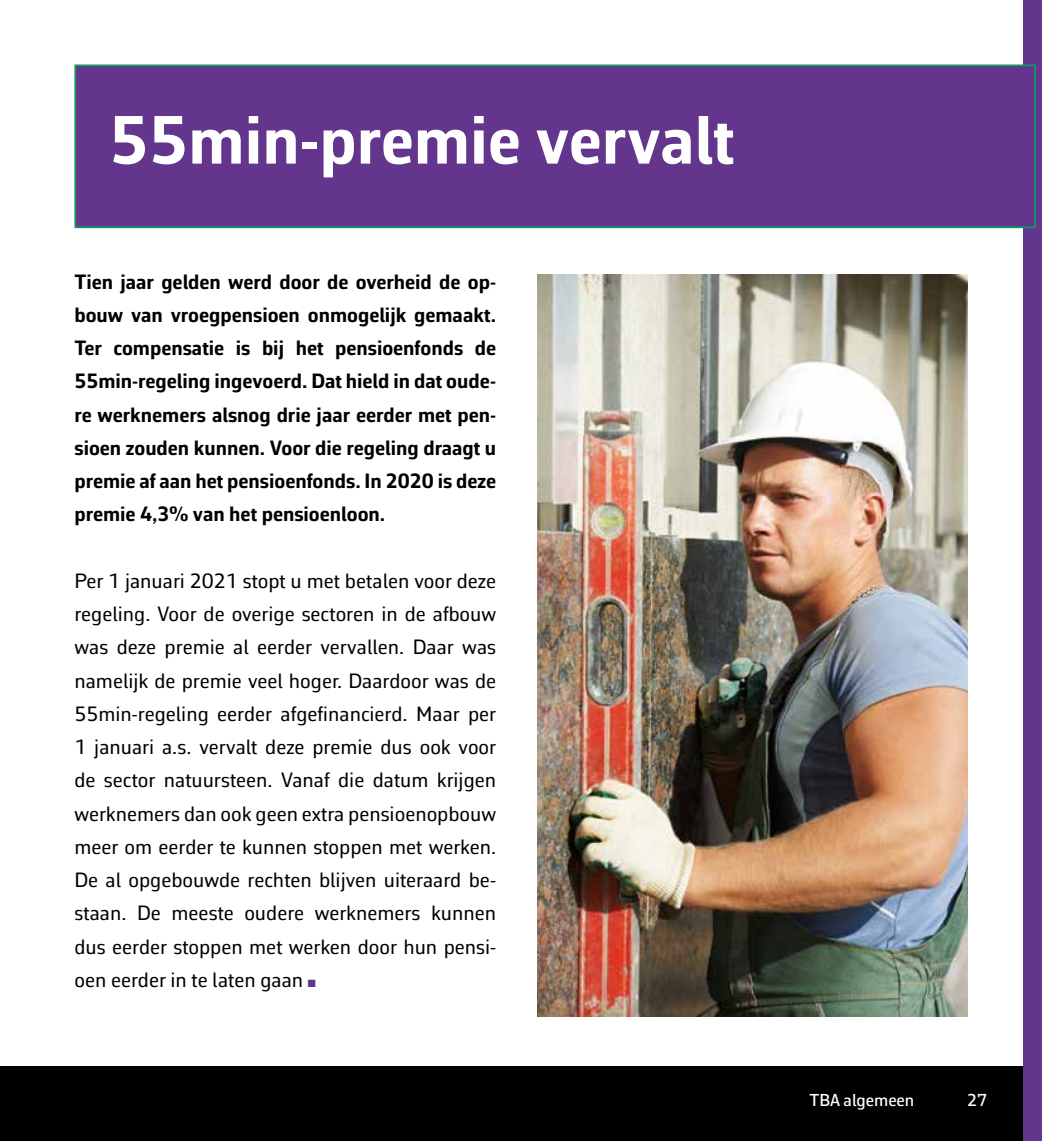
<style>
.page{position:relative;width:1042px;height:1141px;background:#fff}
.page>*{position:absolute;margin:0;border:0;box-sizing:border-box;transform-origin:0 0}
.t1{font:700 69.12px "Corbeau Pro";color:#fff}
.t2{font:21px/33.2px "Corbeau Pro";color:#000;text-align:justify}
.t3{font:700 21px/33.2px "Corbeau Pro";color:#000;text-align:justify}
.t4{font:500 17.5px "Corbeau Pro";color:#fff}
.s1{color:#64358c}
</style>
<div class="page">
<div style="left:0;top:1067px;width:1042px;height:74px;background:#000"></div>
<div style="left:1023px;top:0;width:19px;height:1141px;background:#64358c"></div>
<img style="left:538px;top:274px;width:429px;height:742px">
<div style="left:74px;top:64px;width:962px;height:164px;background:#64358c;border:2px solid #119962"></div>
<h1 class="t1" style="left:109px;top:94px;width:627px">55min-premie vervalt</h1>
<p class="t3" style="left:74px;top:265px;width:423px">Tien jaar gelden werd door de overheid de op&shy;bouw van vroegpensioen onmogelijk gemaakt.<br>Ter compensatie is bij het pensioenfonds de 55min-regeling ingevoerd. Dat hield in dat oude&shy;re werknemers alsnog drie jaar eerder met pen&shy;sioen zouden kunnen. Voor die regeling draagt u premie af aan het pensioenfonds. In 2020 is deze premie 4,3% van het pensioenloon.</p>
<p class="t2" style="left:74px;top:564px;width:423px">Per 1 januari 2021 stopt u met betalen voor deze regeling. Voor de overige sectoren in de afbouw was deze premie al eerder vervallen. Daar was namelijk de premie veel hoger. Daardoor was de 55min-regeling eerder afgefinancierd. Maar per 1 januari a.s. vervalt deze premie dus ook voor de sector natuursteen. Vanaf die datum krijgen werknemers dan ook geen extra pensioenopbouw meer om eerder te kunnen stoppen met werken.<br>De al opgebouwde rechten blijven uiteraard be&shy;staan. De meeste oudere werknemers kunnen dus eerder stoppen met werken door hun pensi&shy;oen eerder in te laten gaan <span class="s1">■</span></p>
<p class="t4" style="left:809px;top:1088px;width:106px">TBA algemeen</p>
<p class="t4" style="left:967px;top:1088px;width:22px">27</p>
</div>
